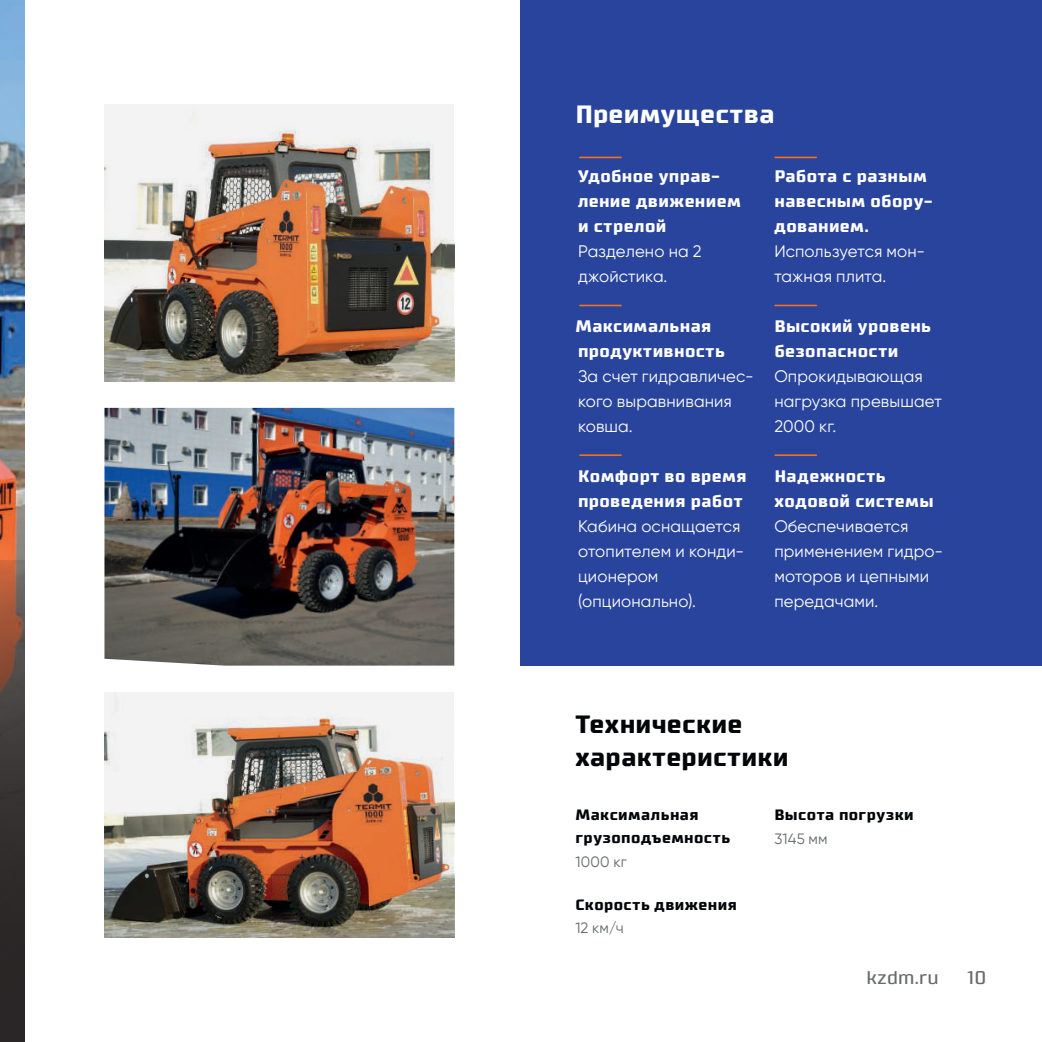
<style>
.page{position:relative;width:1042px;height:1042px;background:#fff}
.page>*{position:absolute;margin:0;border:0;box-sizing:border-box;transform-origin:0 0}
.t1{font:700 25.03px/33.2px "Supermolot";letter-spacing:.01em;color:#030508}
.t2{font:700 25.03px "Supermolot";letter-spacing:.01em;color:#fff}
.t3{font:18.38px "Supermolot";letter-spacing:.02em;color:#676a6b}
.t4{font:16.62px/25px "Gilroy";letter-spacing:.01em;color:#fff}
.t5{font:700 16.62px/25px "Supermolot";letter-spacing:.02em;color:#fff}
.t6{font:700 15.05px/23.3px "Supermolot";letter-spacing:.03em;color:#030508}
.t7{font:15.05px "Gilroy";letter-spacing:.01em;color:#666a6b}
</style>
<div class="page">
<img style="left:0;top:0;width:25px;height:560px">
<svg style="left:0;top:560px;width:25px;height:482px;background:#4a3a34"></svg>
<div style="left:521px;top:0;width:521px;height:665px;background:#29449c"></div>
<img style="left:104px;top:104px;width:350px;height:277px">
<img style="left:104px;top:692px;width:350px;height:245px">
<img style="left:104px;top:408px;width:350px;height:257px">
<hr style="left:580px;top:157px;width:41px;height:1px;background:#f36e21">
<hr style="left:580px;top:305px;width:41px;height:1px;background:#f36e21">
<hr style="left:775px;top:157px;width:41px;height:1px;background:#f36e21">
<hr style="left:775px;top:305px;width:41px;height:1px;background:#f36e21">
<hr style="left:580px;top:454px;width:41px;height:2px;background:#f36e21">
<hr style="left:775px;top:454px;width:41px;height:2px;background:#f36e21">
<h1 class="t2" style="left:575px;top:98px;width:201px">Преимущества</h1>
<p class="t5" style="left:578px;top:164px;width:164px">Удобное управ&shy;ление движением и стрелой</p>
<p class="t4" style="left:578px;top:238px;width:125px">Разделено на 2 джойстика.</p>
<p class="t5" style="left:575px;top:314px;width:151px">Максимальная продуктивность</p>
<p class="t4" style="left:578px;top:363px;width:177px">За счет гидравличес&shy;кого выравнивания ковша.</p>
<p class="t5" style="left:578px;top:464px;width:170px">Комфорт во время проведения работ</p>
<p class="t4" style="left:578px;top:513px;width:168px">Кабина оснащается отопителем и конди&shy;ционером (опционально).</p>
<p class="t5" style="left:774px;top:164px;width:159px">Работа с разным навесным обору&shy;дованием.</p>
<p class="t4" style="left:774px;top:238px;width:152px">Используется мон&shy;тажная плита.</p>
<p class="t5" style="left:774px;top:314px;width:158px">Высокий уровень безопасности</p>
<p class="t4" style="left:774px;top:363px;width:169px">Опрокидывающая нагрузка превышает<br>2000 кг.</p>
<p class="t5" style="left:774px;top:464px;width:161px">Надежность ходовой системы</p>
<p class="t4" style="left:774px;top:513px;width:170px">Обеспечивается применением гидро&shy;моторов и цепными передачами.</p>
<h1 class="t1" style="left:575px;top:707px;width:215px">Технические характеристики</h1>
<p class="t6" style="left:575px;top:803px;width:156px">Максимальная грузоподъемность</p>
<p class="t7" style="left:575px;top:852px;width:53px">1000 кг</p>
<p class="t6" style="left:774px;top:803px;width:141px">Высота погрузки</p>
<p class="t7" style="left:774px;top:829px;width:55px">3145 мм</p>
<p class="t6" style="left:575px;top:892px;width:163px">Скорость движения</p>
<p class="t7" style="left:575px;top:918px;width:50px">12 км/ч</p>
<p class="t3" style="left:866px;top:966px;width:74px">kzdm.ru</p>
<p class="t3" style="left:967px;top:966px;width:20px">10</p>
</div>
